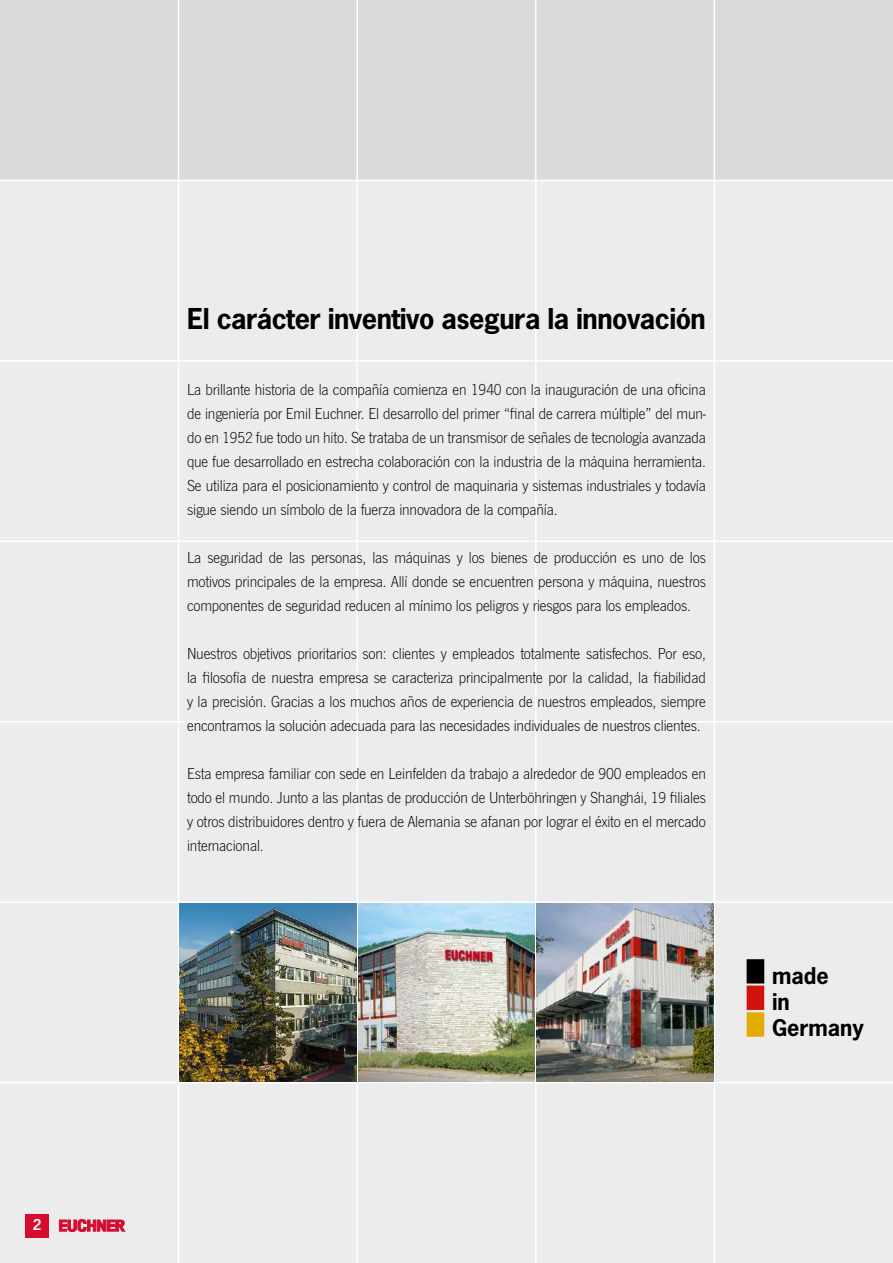
<style>
.page{position:relative;width:893px;height:1263px;background:#ececed}
.page>*{position:absolute;margin:0;border:0;box-sizing:border-box;transform-origin:0 0}
.t1{font:700 27px "News Gothic Std";letter-spacing:-.02em;color:#000}
.t2{font:700 21.6px/26px "News Gothic Std";color:#000}
.t3{font:300 16.5px/24px "News Got";letter-spacing:-.01em;color:#000;text-align:justify}
.t4{font:16.5px "News Got Dem";color:#fff}
</style>
<div class="page">
<div style="left:0;top:0;width:893px;height:180px;background:#dadada"></div>
<hr style="left:178px;top:0;width:1px;height:1263px;background:#fff">
<hr style="left:0;top:180px;width:893px;height:1px;background:#fff">
<hr style="left:0;top:360px;width:893px;height:2px;background:#fff">
<hr style="left:0;top:540px;width:893px;height:2px;background:#fff">
<hr style="left:0;top:721px;width:893px;height:1px;background:#fff">
<hr style="left:0;top:901px;width:893px;height:2px;background:#fff">
<hr style="left:0;top:1082px;width:893px;height:1px;background:#fff">
<hr style="left:356px;top:0;width:2px;height:1263px;background:#fff">
<hr style="left:535px;top:0;width:1px;height:1263px;background:#fff">
<hr style="left:714px;top:0;width:1px;height:1263px;background:#fff">
<svg style="left:59px;top:1219px;width:66px;height:12px"></svg>
<div style="left:26px;top:1214px;width:23px;height:23px;background:#d50c2f"></div>
<img style="left:179px;top:903px;width:177px;height:178px">
<img style="left:746px;top:959px;width:19px;height:78px">
<img style="left:358px;top:903px;width:176px;height:178px">
<img style="left:537px;top:903px;width:177px;height:179px">
<p class="t4" style="left:33px;top:1215px;width:10px">2</p>
<h1 class="t1" style="left:187px;top:301px;width:520px">El carácter inventivo asegura la innovación</h1>
<p class="t3" style="left:187px;top:377px;width:520px">La brillante historia de la compañía comienza en 1940 con la inauguración de una oficina de ingeniería por Emil Euchner. El desarrollo del primer “final de carrera múltiple” del mun&shy;do en 1952 fue todo un hito. Se trataba de un transmisor de señales de tecnología avanzada que fue desarrollado en estrecha colaboración con la industria de la máquina herramienta.<br>Se utiliza para el posicionamiento y control de maquinaria y sistemas industriales y todavía sigue siendo un símbolo de la fuerza innovadora de la compañía.</p>
<p class="t3" style="left:187px;top:545px;width:520px">La seguridad de las personas, las máquinas y los bienes de producción es uno de los motivos principales de la empresa. Allí donde se encuentren persona y máquina, nuestros componentes de seguridad reducen al mínimo los peligros y riesgos para los empleados.</p>
<p class="t3" style="left:187px;top:641px;width:520px">Nuestros objetivos prioritarios son: clientes y empleados totalmente satisfechos. Por eso, la filosofía de nuestra empresa se caracteriza principalmente por la calidad, la fiabilidad y la precisión. Gracias a los muchos años de experiencia de nuestros empleados, siempre encontramos la solución adecuada para las necesidades individuales de nuestros clientes.</p>
<p class="t3" style="left:187px;top:761px;width:520px">Esta empresa familiar con sede en Leinfelden da trabajo a alrededor de 900 empleados en todo el mundo. Junto a las plantas de producción de Unterböhringen y Shanghái, 19 filiales y otros distribuidores dentro y fuera de Alemania se afanan por lograr el éxito en el mercado internacional.</p>
<h2 class="t2" style="left:772px;top:962px;width:93px">made<br>in<br>Germany</h2>
</div>
